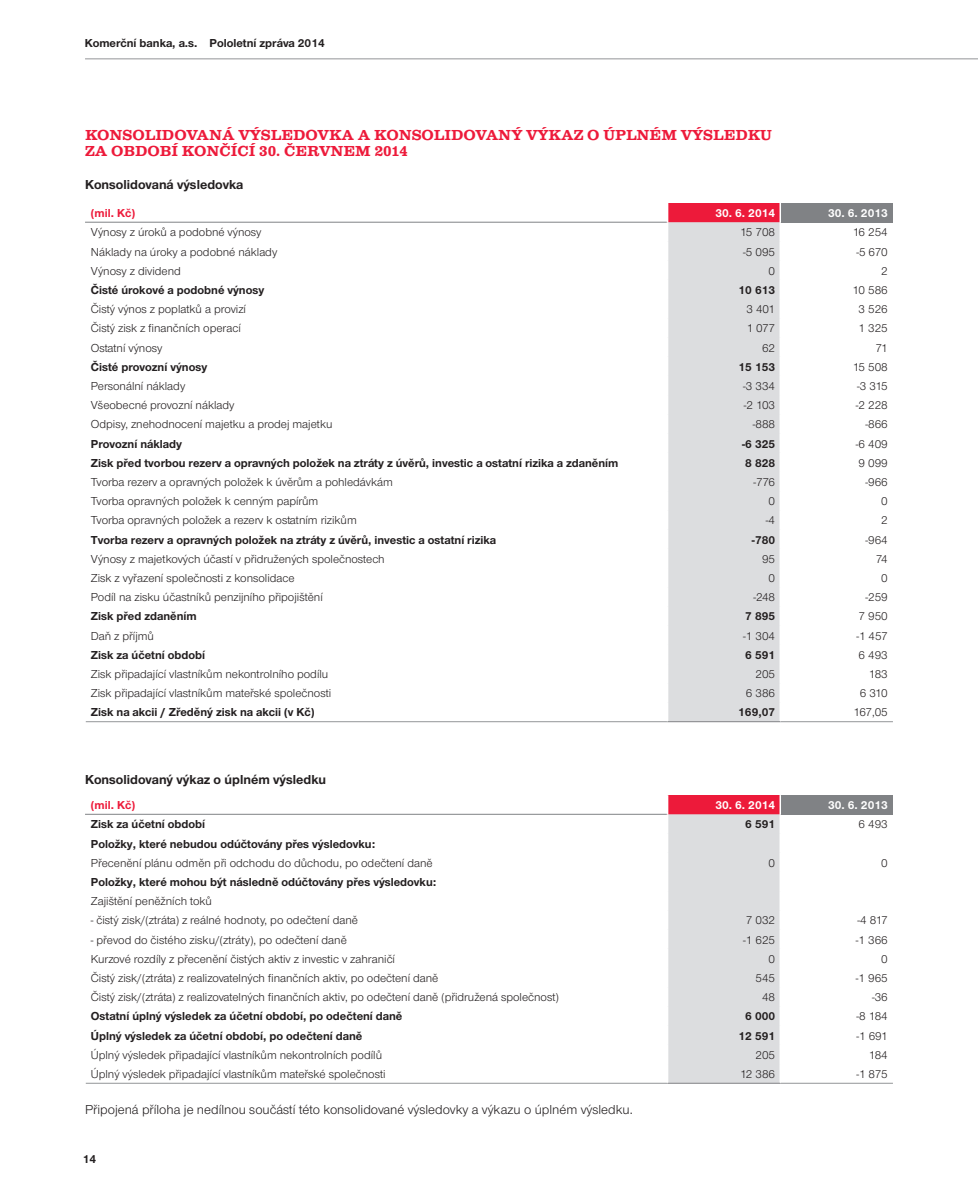
<style>
.page{position:relative;width:978px;height:1191px;background:#fff}
.page>*{position:absolute;margin:0;border:0;box-sizing:border-box;transform-origin:0 0}
.t1{font:700 15px/16.5px "Clarendon TCE";color:#ed1a3a}
.t2{font:13.5px "Nimbus CEZ";color:#231f20}
.t3{font:700 13.5px "Nimbus CEZ";color:#231f20}
.t4{font:12px "Nimbus CEZCE";color:#231f20}
.t5{font:700 12px "Nimbus CEZCE";color:#231f20}
.t6{font:700 12px "Nimbus CEZCE";color:#fff}
.t7{font:700 12px "Nimbus CEZCE";color:#ed1a3a}
</style>
<div class="page">
<hr style="left:85px;top:58px;width:893px;height:1px;background:#939598">
<div style="left:668px;top:203px;width:112px;height:19px;background:#ed1a3a"></div>
<div style="left:780px;top:203px;width:113px;height:19px;background:#808285"></div>
<div style="left:668px;top:222px;width:111px;height:499px;background:#dcdddf"></div>
<hr style="left:86px;top:721px;width:582px;height:1px;background:#939598">
<hr style="left:780px;top:721px;width:113px;height:1px;background:#939598">
<svg style="left:779px;top:203px;width:2px;height:38px"></svg>
<svg style="left:779px;top:261px;width:1px;height:76px"></svg>
<svg style="left:779px;top:357px;width:1px;height:76px"></svg>
<svg style="left:779px;top:453px;width:1px;height:76px"></svg>
<svg style="left:779px;top:549px;width:1px;height:76px"></svg>
<svg style="left:779px;top:645px;width:1px;height:76px"></svg>
<hr style="left:668px;top:721px;width:112px;height:1px;background:#808285">
<hr style="left:85px;top:222px;width:582px;height:1px;background:#808285">
<div style="left:780px;top:795px;width:113px;height:19px;background:#808285"></div>
<hr style="left:86px;top:1082px;width:582px;height:1px;background:#939598">
<hr style="left:780px;top:1082px;width:113px;height:1px;background:#939598">
<svg style="left:667px;top:795px;width:114px;height:288px;background:#ded1d5"></svg>
<hr style="left:668px;top:1082px;width:112px;height:1px;background:#808285">
<hr style="left:85px;top:814px;width:582px;height:1px;background:#808285">
<p class="t5" style="left:85px;top:36px;width:242px">Komerční banka, a.s. Pololetní zpráva 2014</p>
<p class="t1" style="left:85px;top:127px;width:689px">KONSOLIDOVANÁ VÝSLEDOVKA A KONSOLIDOVANÝ VÝKAZ O ÚPLNÉM VÝSLEDKU<br>ZA OBDOBÍ KONČÍCÍ 30. ČERVNEM 2014</p>
<p class="t3" style="left:85px;top:177px;width:160px">Konsolidovaná výsledovka</p>
<p class="t7" style="left:91px;top:206px;width:46px">(mil. Kč)</p>
<p class="t6" style="left:715px;top:206px;width:61px">30. 6. 2014</p>
<p class="t6" style="left:828px;top:206px;width:61px">30. 6. 2013</p>
<p class="t4" style="left:91px;top:225px;width:172px">Výnosy z úroků a podobné výnosy</p>
<p class="t4" style="left:740px;top:225px;width:37px">15 708</p>
<p class="t4" style="left:853px;top:225px;width:37px">16 254</p>
<p class="t4" style="left:91px;top:245px;width:188px">Náklady na úroky a podobné náklady</p>
<p class="t4" style="left:743px;top:245px;width:33px">-5 095</p>
<p class="t4" style="left:856px;top:245px;width:33px">-5 670</p>
<p class="t4" style="left:91px;top:264px;width:91px">Výnosy z dividend</p>
<p class="t4" style="left:769px;top:264px;width:8px">0</p>
<p class="t4" style="left:881px;top:264px;width:8px">2</p>
<p class="t5" style="left:91px;top:283px;width:175px">Čisté úrokové a podobné výnosy</p>
<p class="t5" style="left:739px;top:283px;width:38px">10 613</p>
<p class="t4" style="left:853px;top:283px;width:37px">10 586</p>
<p class="t4" style="left:91px;top:302px;width:157px">Čistý výnos z poplatků a provizí</p>
<p class="t4" style="left:746px;top:302px;width:30px">3 401</p>
<p class="t4" style="left:859px;top:302px;width:31px">3 526</p>
<p class="t4" style="left:91px;top:321px;width:151px">Čistý zisk z finančních operací</p>
<p class="t4" style="left:747px;top:321px;width:30px">1 077</p>
<p class="t4" style="left:859px;top:321px;width:31px">1 325</p>
<p class="t4" style="left:91px;top:341px;width:73px">Ostatní výnosy</p>
<p class="t4" style="left:762px;top:341px;width:15px">62</p>
<p class="t4" style="left:875px;top:341px;width:14px">71</p>
<p class="t5" style="left:91px;top:360px;width:118px">Čisté provozní výnosy</p>
<p class="t5" style="left:739px;top:360px;width:38px">15 153</p>
<p class="t4" style="left:853px;top:360px;width:37px">15 508</p>
<p class="t4" style="left:91px;top:379px;width:96px">Personální náklady</p>
<p class="t4" style="left:743px;top:379px;width:33px">-3 334</p>
<p class="t4" style="left:857px;top:379px;width:32px">-3 315</p>
<p class="t4" style="left:91px;top:398px;width:145px">Všeobecné provozní náklady</p>
<p class="t4" style="left:744px;top:398px;width:33px">-2 103</p>
<p class="t4" style="left:856px;top:398px;width:33px">-2 228</p>
<p class="t4" style="left:91px;top:417px;width:243px">Odpisy, znehodnocení majetku a prodej majetku</p>
<p class="t4" style="left:753px;top:417px;width:24px">-888</p>
<p class="t4" style="left:865px;top:417px;width:24px">-866</p>
<p class="t5" style="left:91px;top:436px;width:93px">Provozní náklady</p>
<p class="t5" style="left:742px;top:436px;width:34px">-6 325</p>
<p class="t4" style="left:856px;top:437px;width:33px">-6 409</p>
<p class="t5" style="left:91px;top:456px;width:529px">Zisk před tvorbou rezerv a opravných položek na ztráty z úvěrů, investic a ostatní rizika a zdaněním</p>
<p class="t5" style="left:745px;top:456px;width:31px">8 828</p>
<p class="t4" style="left:859px;top:456px;width:31px">9 099</p>
<p class="t4" style="left:91px;top:475px;width:303px">Tvorba rezerv a opravných položek k úvěrům a pohledávkám</p>
<p class="t4" style="left:753px;top:475px;width:23px">-776</p>
<p class="t4" style="left:865px;top:475px;width:24px">-966</p>
<p class="t4" style="left:91px;top:494px;width:229px">Tvorba opravných položek k cenným papírům</p>
<p class="t4" style="left:769px;top:494px;width:8px">0</p>
<p class="t4" style="left:881px;top:494px;width:8px">0</p>
<p class="t4" style="left:91px;top:513px;width:267px">Tvorba opravných položek a rezerv k ostatním rizikům</p>
<p class="t4" style="left:766px;top:513px;width:11px">-4</p>
<p class="t4" style="left:881px;top:513px;width:8px">2</p>
<p class="t5" style="left:91px;top:532px;width:407px">Tvorba rezerv a opravných položek na ztráty z úvěrů, investic a ostatní rizika</p>
<p class="t5" style="left:752px;top:532px;width:25px">-780</p>
<p class="t4" style="left:865px;top:533px;width:24px">-964</p>
<p class="t4" style="left:91px;top:552px;width:295px">Výnosy z majetkových účastí v přidružených společnostech</p>
<p class="t4" style="left:762px;top:552px;width:15px">95</p>
<p class="t4" style="left:876px;top:552px;width:13px">74</p>
<p class="t4" style="left:91px;top:571px;width:205px">Zisk z vyřazení společnosti z konsolidace</p>
<p class="t4" style="left:769px;top:571px;width:8px">0</p>
<p class="t4" style="left:881px;top:571px;width:8px">0</p>
<p class="t4" style="left:91px;top:590px;width:233px">Podíl na zisku účastníků penzijního připojištění</p>
<p class="t4" style="left:753px;top:590px;width:23px">-248</p>
<p class="t4" style="left:865px;top:590px;width:24px">-259</p>
<p class="t5" style="left:91px;top:609px;width:107px">Zisk před zdaněním</p>
<p class="t5" style="left:745px;top:609px;width:31px">7 895</p>
<p class="t4" style="left:859px;top:609px;width:31px">7 950</p>
<p class="t4" style="left:91px;top:629px;width:65px">Daň z příjmů</p>
<p class="t4" style="left:743px;top:629px;width:33px">-1 304</p>
<p class="t4" style="left:856px;top:629px;width:33px">-1 457</p>
<p class="t5" style="left:91px;top:648px;width:116px">Zisk za účetní období</p>
<p class="t5" style="left:745px;top:648px;width:31px">6 591</p>
<p class="t4" style="left:859px;top:648px;width:31px">6 493</p>
<p class="t4" style="left:91px;top:667px;width:239px">Zisk připadající vlastníkům nekontrolního podílu</p>
<p class="t4" style="left:755px;top:667px;width:21px">205</p>
<p class="t4" style="left:869px;top:667px;width:21px">183</p>
<p class="t4" style="left:91px;top:686px;width:242px">Zisk připadající vlastníkům mateřské společnosti</p>
<p class="t4" style="left:746px;top:686px;width:31px">6 386</p>
<p class="t4" style="left:860px;top:686px;width:30px">6 310</p>
<p class="t5" style="left:91px;top:705px;width:225px">Zisk na akcii / Zředěný zisk na akcii (v Kč)</p>
<p class="t5" style="left:738px;top:705px;width:38px">169,07</p>
<p class="t4" style="left:853px;top:705px;width:36px">167,05</p>
<p class="t3" style="left:85px;top:771px;width:243px">Konsolidovaný výkaz o úplném výsledku</p>
<p class="t7" style="left:91px;top:798px;width:46px">(mil. Kč)</p>
<p class="t6" style="left:715px;top:798px;width:61px">30. 6. 2014</p>
<p class="t6" style="left:828px;top:798px;width:61px">30. 6. 2013</p>
<p class="t5" style="left:91px;top:817px;width:116px">Zisk za účetní období</p>
<p class="t5" style="left:745px;top:817px;width:31px">6 591</p>
<p class="t4" style="left:859px;top:817px;width:31px">6 493</p>
<p class="t5" style="left:91px;top:836px;width:286px">Položky, které nebudou odúčtovány přes výsledovku:</p>
<p class="t4" style="left:91px;top:856px;width:343px">Přecenění plánu odměn při odchodu do důchodu, po odečtení daně</p>
<p class="t4" style="left:769px;top:856px;width:8px">0</p>
<p class="t4" style="left:881px;top:856px;width:8px">0</p>
<p class="t5" style="left:91px;top:875px;width:347px">Položky, které mohou být následně odúčtovány přes výsledovku:</p>
<p class="t4" style="left:91px;top:894px;width:123px">Zajištění peněžních toků</p>
<p class="t4" style="left:91px;top:913px;width:269px">- čistý zisk/(ztráta) z reálné hodnoty, po odečtení daně</p>
<p class="t4" style="left:746px;top:913px;width:31px">7 032</p>
<p class="t4" style="left:858px;top:913px;width:32px">-4 817</p>
<p class="t4" style="left:91px;top:933px;width:257px">- převod do čistého zisku/(ztráty), po odečtení daně</p>
<p class="t4" style="left:743px;top:933px;width:33px">-1 625</p>
<p class="t4" style="left:856px;top:933px;width:33px">-1 366</p>
<p class="t4" style="left:91px;top:952px;width:306px">Kurzové rozdíly z přecenění čistých aktiv z investic v zahraničí</p>
<p class="t4" style="left:769px;top:952px;width:8px">0</p>
<p class="t4" style="left:881px;top:952px;width:8px">0</p>
<p class="t4" style="left:91px;top:971px;width:349px">Čistý zisk/(ztráta) z realizovatelných finančních aktiv, po odečtení daně</p>
<p class="t4" style="left:755px;top:971px;width:21px">545</p>
<p class="t4" style="left:856px;top:971px;width:33px">-1 965</p>
<p class="t4" style="left:91px;top:990px;width:469px">Čistý zisk/(ztráta) z realizovatelných finančních aktiv, po odečtení daně (přidružená společnost)</p>
<p class="t4" style="left:762px;top:990px;width:15px">48</p>
<p class="t4" style="left:872px;top:990px;width:17px">-36</p>
<p class="t5" style="left:91px;top:1009px;width:313px">Ostatní úplný výsledek za účetní období, po odečtení daně</p>
<p class="t5" style="left:745px;top:1009px;width:31px">6 000</p>
<p class="t4" style="left:857px;top:1009px;width:33px">-8 184</p>
<p class="t5" style="left:91px;top:1028px;width:273px">Úplný výsledek za účetní období, po odečtení daně</p>
<p class="t5" style="left:739px;top:1028px;width:38px">12 591</p>
<p class="t4" style="left:856px;top:1029px;width:33px">-1 691</p>
<p class="t4" style="left:91px;top:1048px;width:293px">Úplný výsledek připadající vlastníkům nekontrolních podílů</p>
<p class="t4" style="left:755px;top:1048px;width:21px">205</p>
<p class="t4" style="left:869px;top:1048px;width:21px">184</p>
<p class="t4" style="left:91px;top:1067px;width:296px">Úplný výsledek připadající vlastníkům mateřské společnosti</p>
<p class="t4" style="left:740px;top:1067px;width:36px">12 386</p>
<p class="t4" style="left:856px;top:1067px;width:33px">-1 875</p>
<p class="t2" style="left:85px;top:1101px;width:549px">Připojená příloha je nedílnou součástí této konsolidované výsledovky a výkazu o úplném výsledku.</p>
<p class="t5" style="left:83px;top:1152px;width:15px">14</p>
</div>
